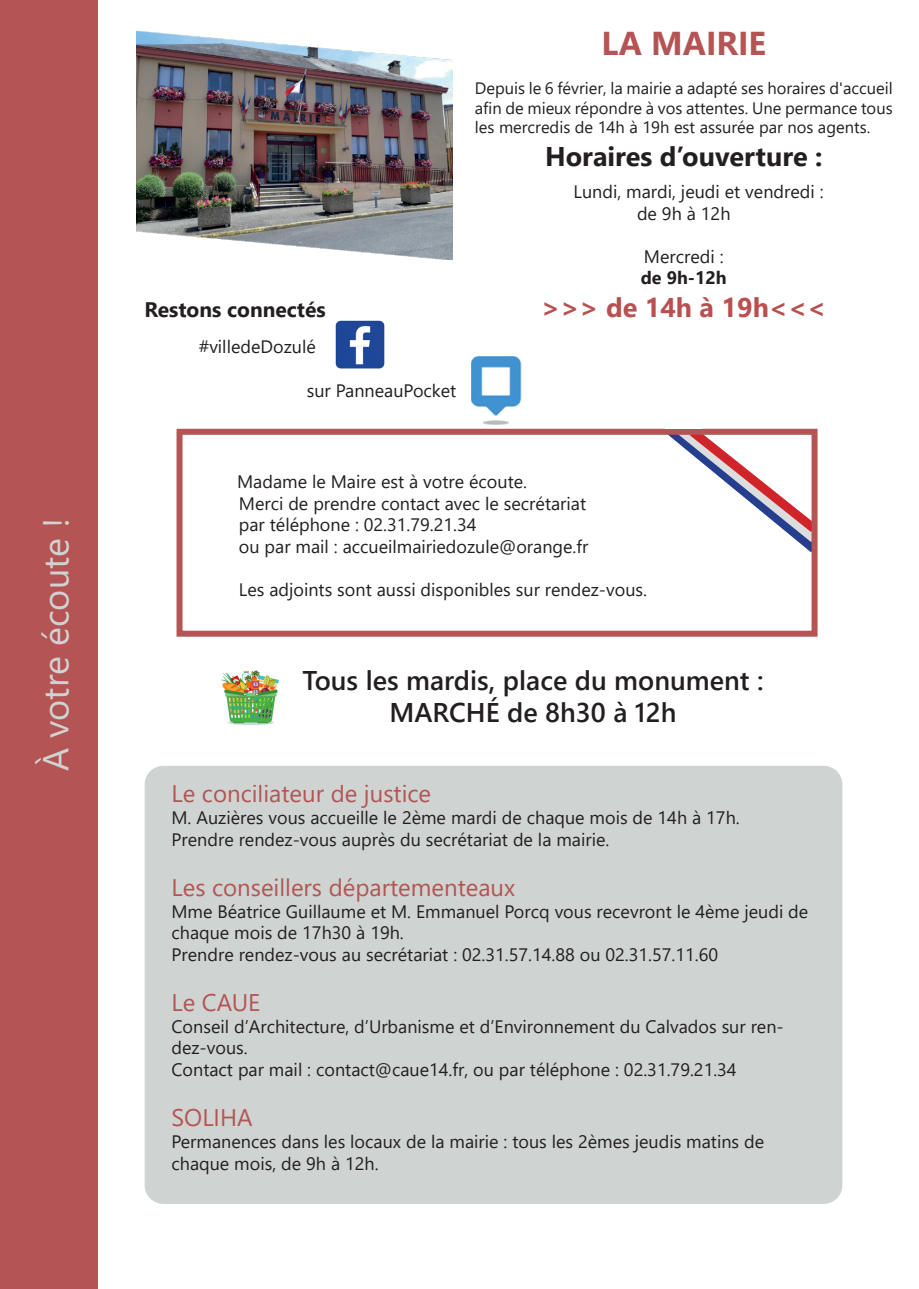
<style>
.page{position:relative;width:919px;height:1289px;background:#fff}
.page>*{position:absolute;margin:0;border:0;box-sizing:border-box;transform-origin:0 0}
.t1{font:36px "Segoe UI";color:#cfd4d2}
.t2{font:700 33px "Segoe UI";color:#b45454}
.t3{font:600 27px "Segoe UI";color:#231f20}
.t4{font:700 27px "Segoe UI";color:#231f20}
.t5{font:700 27px "Segoe UI";color:#b9504f}
.t6{font:24px "Segoe UI";color:#b45454}
.t7{font:700 21px "Segoe UI";color:#231f20}
.t8{font:18px/21.6px "Segoe UI";color:#231f20}
.t9{font:700 18px "Segoe UI";color:#231f20}
.t10{font:16.5px/19.5px "Segoe UI";color:#231f20;text-align:justify}
</style>
<div class="page">
<div style="left:0;top:0;width:98px;height:1288px;background:#b45454"></div>
<div style="left:145px;top:766px;width:696px;height:437px;background:#cfd4d2;border-radius:18px"></div>
<div style="left:145px;top:765px;width:697px;height:438px;border:2px solid #cfd4d2;border-radius:18px"></div>
<img style="left:136px;top:31px;width:316px;height:228px">
<img style="left:471px;top:356px;width:51px;height:68px">
<img style="left:335px;top:320px;width:50px;height:49px">
<svg style="left:655px;top:428px;width:163px;height:133px"></svg>
<div style="left:176px;top:429px;width:641px;height:207px;border:6px solid #b45454"></div>
<div style="left:665px;top:421px;width:37px;height:8px;background:#fff"></div>
<img style="left:221px;top:670px;width:58px;height:56px">
<p class="t1" style="left:22px;top:771px;width:254px;rotate:-90deg">À votre écoute !</p>
<p class="t7" style="left:145px;top:290px;width:182px">Restons connectés</p>
<p class="t8" style="left:199px;top:334px;width:119px">#villedeDozulé</p>
<p class="t8" style="left:307px;top:378px;width:151px">sur PanneauPocket</p>
<p class="t2" style="left:601px;top:12px;width:166px">LA MAIRIE</p>
<p class="t10" style="left:475px;top:77px;width:419px">Depuis le 6 février, la mairie a adapté ses horaires d'accueil afin de mieux répondre à vos attentes. Une permance tous les mercredis de 14h à 19h est assurée par nos agents.</p>
<p class="t4" style="left:545px;top:131px;width:279px">Horaires d’ouverture :</p>
<p class="t8" style="left:573px;top:179px;width:251px">Lundi, mardi, jeudi et vendredi :</p>
<p class="t8" style="left:637px;top:201px;width:95px">de 9h à 12h</p>
<p class="t8" style="left:644px;top:244px;width:81px">Mercredi :</p>
<p class="t9" style="left:640px;top:261px;width:87px">de 9h-12h</p>
<p class="t5" style="left:541px;top:282px;width:286px">&gt;&gt;&gt; de 14h à 19h&lt;&lt;&lt;</p>
<p class="t8" style="left:237px;top:469px;width:291px">Madame le Maire est à votre écoute.</p>
<p class="t8" style="left:239px;top:490px;width:349px">Merci de prendre contact avec le secrétariat</p>
<p class="t8" style="left:239px;top:512px;width:239px">par téléphone : 02.31.79.21.34</p>
<p class="t8" style="left:239px;top:534px;width:351px">ou par mail : accueilmairiedozule@orange.fr</p>
<p class="t8" style="left:239px;top:577px;width:409px">Les adjoints sont aussi disponibles sur rendez-vous.</p>
<p class="t3" style="left:302px;top:654px;width:462px">Tous les mardis, place du monument :</p>
<p class="t3" style="left:389px;top:687px;width:288px">MARCHÉ de 8h30 à 12h</p>
<p class="t6" style="left:171px;top:771px;width:261px">Le conciliateur de justice</p>
<p class="t8" style="left:171px;top:805px;width:569px">M. Auzières vous accueille le 2ème mardi de chaque mois de 14h à 17h.</p>
<p class="t8" style="left:171px;top:826px;width:439px">Prendre rendez-vous auprès du secrétariat de la mairie.</p>
<p class="t6" style="left:171px;top:864px;width:345px">Les conseillers départementeaux</p>
<p class="t8" style="left:171px;top:898px;width:638px">Mme Béatrice Guillaume et M. Emmanuel Porcq vous recevront le 4ème jeudi de chaque mois de 17h30 à 19h.</p>
<p class="t8" style="left:171px;top:941px;width:548px">Prendre rendez-vous au secrétariat : 02.31.57.14.88 ou 02.31.57.11.60</p>
<p class="t6" style="left:171px;top:980px;width:90px">Le CAUE</p>
<p class="t8" style="left:171px;top:1013px;width:613px">Conseil d’Architecture, d’Urbanisme et d’Environnement du Calvados sur ren&shy;dez-vous.</p>
<p class="t8" style="left:171px;top:1057px;width:566px">Contact par mail : contact@caue14.fr, ou par téléphone : 02.31.79.21.34</p>
<p class="t6" style="left:171px;top:1095px;width:83px">SOLIHA</p>
<p class="t8" style="left:171px;top:1129px;width:594px">Permanences dans les locaux de la mairie : tous les 2èmes jeudis matins de chaque mois, de 9h à 12h.</p>
</div>
